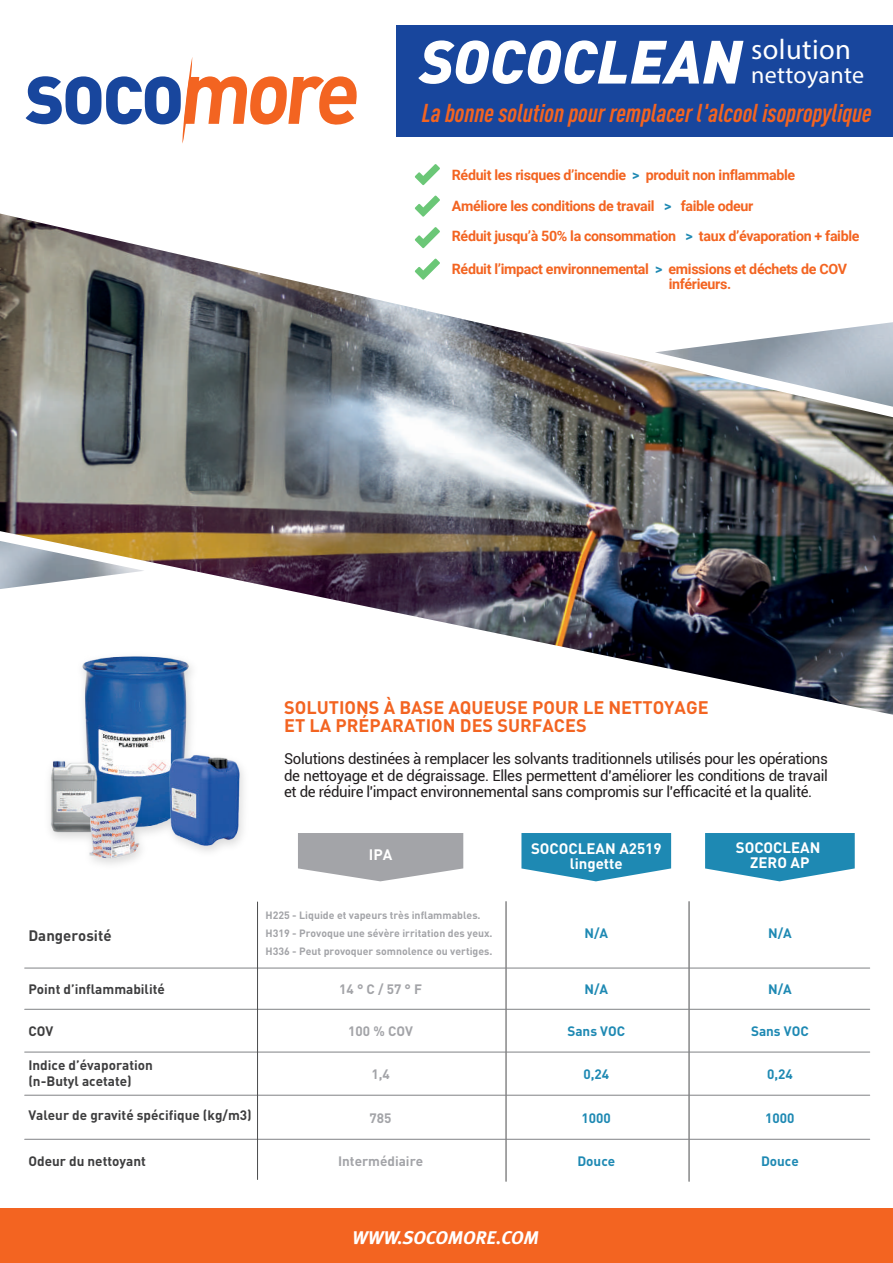
<style>
.page{position:relative;width:893px;height:1263px;background:#fff}
.page>*{position:absolute;margin:0;border:0;box-sizing:border-box;transform-origin:0 0}
.t1{font:italic 900 60px "DIN Pro";color:#fff}
.t2{font:28.5px "Myriad Pro";letter-spacing:.015em;color:#fff}
.t3{font:italic 700 condensed 25.5px "DIN Pro";color:#f36421}
.t4{font:24px "Myriad Pro";letter-spacing:.01em;color:#fff}
.t5{font:italic 700 18.3px "Meta Plus";color:#fff}
.t6{font:700 18px/18px "DIN Pro";color:#f36421}
.t7{font:15px/16.5px "Roboto";letter-spacing:-.025em;color:#231f20;text-align:justify}
.t8{font:700 15px/15px "DIN Pro";color:#fff;text-align:center}
.t9{font:700 15px "DIN Pro";color:#3e3e3f}
.t10{font:700 14.25px/29.7px "Roboto";letter-spacing:-.025em;color:#f36421}
.t11{font:700 13.5px/16.2px "DIN Pro";color:#3e3e3f}
.t12{font:700 13.5px "DIN Pro";color:#1e89b3}
.t13{font:700 13.5px "DIN Pro";color:#a3a4a8}
.t14{font:700 10.5px/18px "DIN Pro";color:#a3a4a8}
.s1{color:#1e89b3}
</style>
<div class="page">
<svg style="left:415px;top:164px;width:25px;height:21px"></svg>
<svg style="left:415px;top:196px;width:25px;height:18px"></svg>
<svg style="left:26px;top:57px;width:331px;height:87px"></svg>
<img style="left:0;top:214px;width:893px;height:501px">
<img style="left:655px;top:322px;width:238px;height:85px">
<img style="left:0;top:541px;width:145px;height:48px">
<div style="left:0;top:1208px;width:893px;height:55px;background:#f36421"></div>
<div style="left:396px;top:26px;width:497px;height:111px;background:#18469d"></div>
<hr style="left:506px;top:901px;width:1px;height:280px;background:#4b4c4d">
<hr style="left:689px;top:901px;width:1px;height:280px;background:#4b4c4d">
<svg style="left:521px;top:833px;width:150px;height:48px;background:#3b98bc"></svg>
<svg style="left:705px;top:833px;width:150px;height:48px;background:#3b98bc"></svg>
<hr style="left:25px;top:968px;width:845px;height:1px;background:#808285">
<hr style="left:25px;top:1009px;width:845px;height:1px;background:#808285">
<hr style="left:25px;top:1052px;width:845px;height:1px;background:#808285">
<hr style="left:25px;top:1095px;width:845px;height:1px;background:#808285">
<hr style="left:25px;top:1139px;width:845px;height:1px;background:#808285">
<svg style="left:298px;top:833px;width:165px;height:48px;background:#aeafb3"></svg>
<hr style="left:257px;top:902px;width:1px;height:277px;background:#4b4c4d">
<img style="left:204px;top:647px;width:50px;height:205px">
<img style="left:38px;top:644px;width:195px;height:189px">
<img style="left:153px;top:749px;width:101px;height:102px">
<img style="left:38px;top:754px;width:78px;height:85px">
<img style="left:73px;top:786px;width:79px;height:79px">
<h2 class="t2" style="left:751px;top:32px;width:101px">solution</h2>
<h3 class="t4" style="left:751px;top:60px;width:114px">nettoyante</h3>
<h1 class="t1" style="left:419px;top:11px;width:325px">SOCOCLEAN</h1>
<h3 class="t3" style="left:422px;top:94px;width:451px">La bonne solution pour remplacer l'alcool isopropylique</h3>
<p class="t10" style="left:452px;top:159px;width:345px">Réduit les risques d’incendie <span class="s1">&gt;</span> produit non inflammable</p>
<p class="t10" style="left:452px;top:191px;width:409px">Améliore les conditions de travail <span class="s1">&gt;</span> faible odeur<br>Réduit jusqu’à 50% la consommation <span class="s1">&gt;</span> taux d’évaporation + faible</p>
<p class="t10" style="left:669px;top:261px;width:180px;line-height:15px;text-indent:-217px">Réduit l’impact environnemental <span class="s1">&gt;</span> emissions et déchets de COV inférieurs.</p>
<p class="t6" style="left:284px;top:696px;width:426px">SOLUTIONS À BASE AQUEUSE POUR LE NETTOYAGE<br>ET LA PRÉPARATION DES SURFACES</p>
<p class="t7" style="left:284px;top:750px;width:545px">Solutions destinées à remplacer les solvants traditionnels utilisés pour les opérations de nettoyage et de dégraissage. Elles permettent d'améliorer les conditions de travail et de réduire l'impact environnemental sans compromis sur l'efficacité et la qualité.</p>
<p class="t8" style="left:369px;top:846px;width:25px">IPA</p>
<p class="t9" style="left:28px;top:923px;width:85px">Dangerosité</p>
<p class="t11" style="left:28px;top:980px;width:138px">Point d’inflammabilité</p>
<p class="t11" style="left:28px;top:1022px;width:26px">COV</p>
<p class="t11" style="left:28px;top:1055px;width:126px">Indice d’évaporation (n-Butyl acetate)</p>
<p class="t11" style="left:28px;top:1105px;width:225px">Valeur de gravité spécifique (kg/m3)</p>
<p class="t11" style="left:28px;top:1151px;width:119px">Odeur du nettoyant</p>
<p class="t14" style="left:266px;top:905px;width:229px">H225 - Liquide et vapeurs très inflammables.<br>H319 - Provoque une sévère irritation des yeux.<br>H336 - Peut provoquer somnolence ou vertiges.</p>
<p class="t13" style="left:339px;top:978px;width:84px">14 ° C / 57 ° F</p>
<p class="t13" style="left:348px;top:1020px;width:66px">100 % COV</p>
<p class="t13" style="left:371px;top:1063px;width:20px">1,4</p>
<p class="t13" style="left:370px;top:1106px;width:23px">785</p>
<p class="t13" style="left:338px;top:1150px;width:87px">Intermédiaire</p>
<p class="t8" style="left:531px;top:840px;width:132px">SOCOCLEAN A2519 lingette</p>
<p class="t8" style="left:736px;top:838px;width:86px">SOCOCLEAN<br>ZERO AP</p>
<p class="t12" style="left:584px;top:922px;width:25px">N/A</p>
<p class="t12" style="left:768px;top:922px;width:25px">N/A</p>
<p class="t12" style="left:584px;top:978px;width:25px">N/A</p>
<p class="t12" style="left:768px;top:978px;width:25px">N/A</p>
<p class="t12" style="left:567px;top:1020px;width:59px">Sans VOC</p>
<p class="t12" style="left:751px;top:1020px;width:59px">Sans VOC</p>
<p class="t12" style="left:583px;top:1063px;width:27px">0,24</p>
<p class="t12" style="left:582px;top:1106px;width:31px">1000</p>
<p class="t12" style="left:577px;top:1150px;width:39px">Douce</p>
<p class="t12" style="left:767px;top:1063px;width:27px">0,24</p>
<p class="t12" style="left:765px;top:1106px;width:31px">1000</p>
<p class="t12" style="left:761px;top:1150px;width:39px">Douce</p>
<p class="t5" style="left:352px;top:1227px;width:188px">WWW.SOCOMORE.COM</p>
</div>
